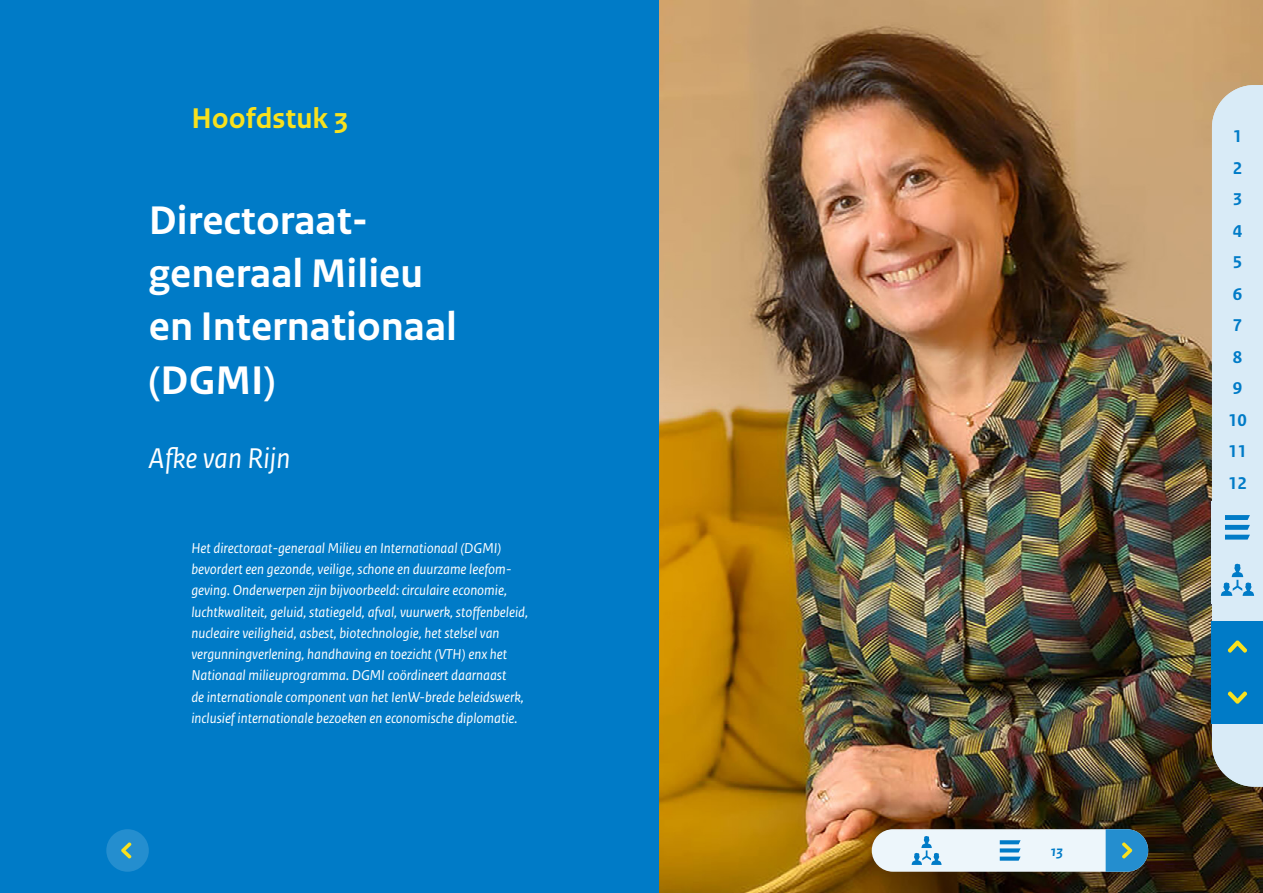
<style>
.page{position:relative;width:1263px;height:893px;background:#007bc7}
.page>*{position:absolute;margin:0;border:0;box-sizing:border-box;transform-origin:0 0}
.H2_Hoofdstuk_titel{font:700 42px/53.2px "Rijksoverheid Sans Text";color:#fff}
.H2_Hoofdstuk_Naam{font:italic 30px "Rijksoverheid Sans Text";color:#fff}
.H2_Hoofdstuk_cijfer{font:700 30px "Rijksoverheid Sans Text";color:#f9e11e}
.t1{font:700 18px/31.5px "Rijksoverheid Sans Text";color:#007bc7}
.p_wit_inleiding{font:italic 15px/21.3px "Rijksoverheid Sans Text";color:#fff}
.t2{font:italic 700 15px "Rijksoverheid Sans Text";color:#007bc7}
</style>
<div class="page">
<img style="left:659px;top:0;width:604px;height:893px">
<svg style="left:1212px;top:85px;width:51px;height:702px"></svg>
<div style="left:872px;top:829px;width:276px;height:43px;background:#edf6fb;border-radius:21px"></div>
<div style="left:106px;top:829px;width:43px;height:43px;background:#248ecf;border-radius:50%"></div>
<svg style="left:1000px;top:840px;width:20px;height:21px"></svg>
<svg style="left:1106px;top:829px;width:42px;height:43px;background:#3086b3"></svg>
<svg style="left:121px;top:842px;width:11px;height:17px"></svg>
<svg style="left:912px;top:836px;width:29px;height:29px"></svg>
<p class="H2_Hoofdstuk_cijfer" style="left:191px;top:101px;width:158px">Hoofdstuk 3</p>
<p class="H2_Hoofdstuk_titel" style="left:149px;top:194px;width:310px">Directoraat&shy;generaal Milieu en Internationaal (DGMI)</p>
<p class="H2_Hoofdstuk_Naam" style="left:149px;top:441px;width:143px">Afke van Rijn</p>
<p class="p_wit_inleiding" style="left:191px;top:538px;width:338px">Het directoraat-generaal Milieu en Internationaal (DGMI) bevordert een gezonde, veilige, schone en duurzame leefom&shy;geving. Onderwerpen zijn bijvoorbeeld: circulaire economie, luchtkwaliteit, geluid, statiegeld, afval, vuurwerk, stoffenbeleid, nucleaire veiligheid, asbest, biotechnologie, het stelsel van vergunningverlening, handhaving en toezicht (VTH) enx het Nationaal milieuprogramma. DGMI coördineert daarnaast<br>de internationale component van het IenW-brede beleidswerk, inclusief internationale bezoeken en economische diplomatie.</p>
<p class="t2" style="left:1051px;top:842px;width:14px">13</p>
<p class="t1" style="left:1228px;top:121px;width:20px">1<br>2<br>3<br>4<br>5<br>6<br>7<br>8<br>9<br>10<br>11<br>12</p>
</div>
